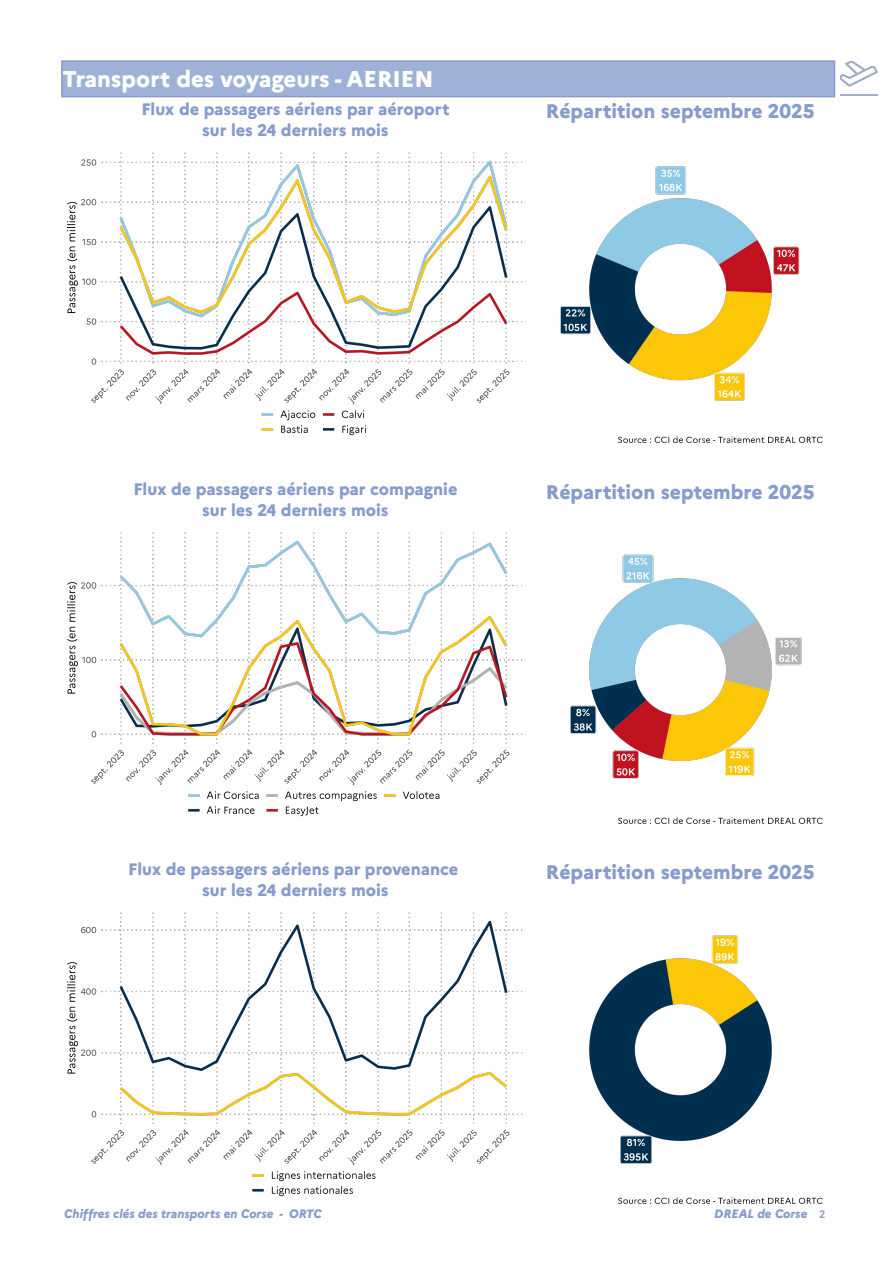
<style>
.page{position:relative;width:893px;height:1263px;background:#fff}
.page>*{position:absolute;margin:0;border:0;box-sizing:border-box;transform-origin:0 0}
.t1{font:800 22.5px "Marianne";color:#fff}
.t2{font:800 19.5px "Marianne";color:#869ccd}
.t3{font:800 16.5px/20.7px "Marianne";letter-spacing:-.005em;color:#869ccd;text-align:center}
.t4{font:italic 800 12px "Marianne";color:#869ccd}
.s1{font-weight:700;font-style:normal;font-size:10.5px}
</style>
<div class="page">
<img style="left:67px;top:152px;width:459px;height:284px">
<img style="left:560px;top:166px;width:263px;height:277px">
<div style="left:62px;top:61px;width:772px;height:36px;background:#9fb1d6"></div>
<div style="left:61px;top:60px;width:774px;height:37px;border:2px solid #869ccd"></div>
<img style="left:67px;top:532px;width:459px;height:285px">
<img style="left:570px;top:554px;width:253px;height:270px">
<img style="left:67px;top:912px;width:459px;height:285px">
<img style="left:589px;top:935px;width:234px;height:269px">
<img style="left:841px;top:61px;width:36px;height:35px">
<h1 class="t1" style="left:63px;top:62px;width:372px">Transport des voyageurs - AERIEN</h1>
<p class="t3" style="left:141px;top:97px;width:310px">Flux de passagers aériens par aéroport sur les 24 derniers mois</p>
<p class="t2" style="left:546px;top:96px;width:270px">Répartition septembre 2025</p>
<p class="t3" style="left:133px;top:478px;width:326px">Flux de passagers aériens par compagnie sur les 24 derniers mois</p>
<p class="t2" style="left:546px;top:476px;width:270px">Répartition septembre 2025</p>
<p class="t3" style="left:128px;top:858px;width:332px">Flux de passagers aériens par provenance sur les 24 derniers mois</p>
<p class="t2" style="left:546px;top:857px;width:270px">Répartition septembre 2025</p>
<p class="t4" style="left:64px;top:1204px;width:259px">Chiffres clés des transports en Corse - ORTC</p>
<p class="t4" style="left:714px;top:1204px;width:113px">DREAL de Corse <span class="s1">2</span></p>
</div>
